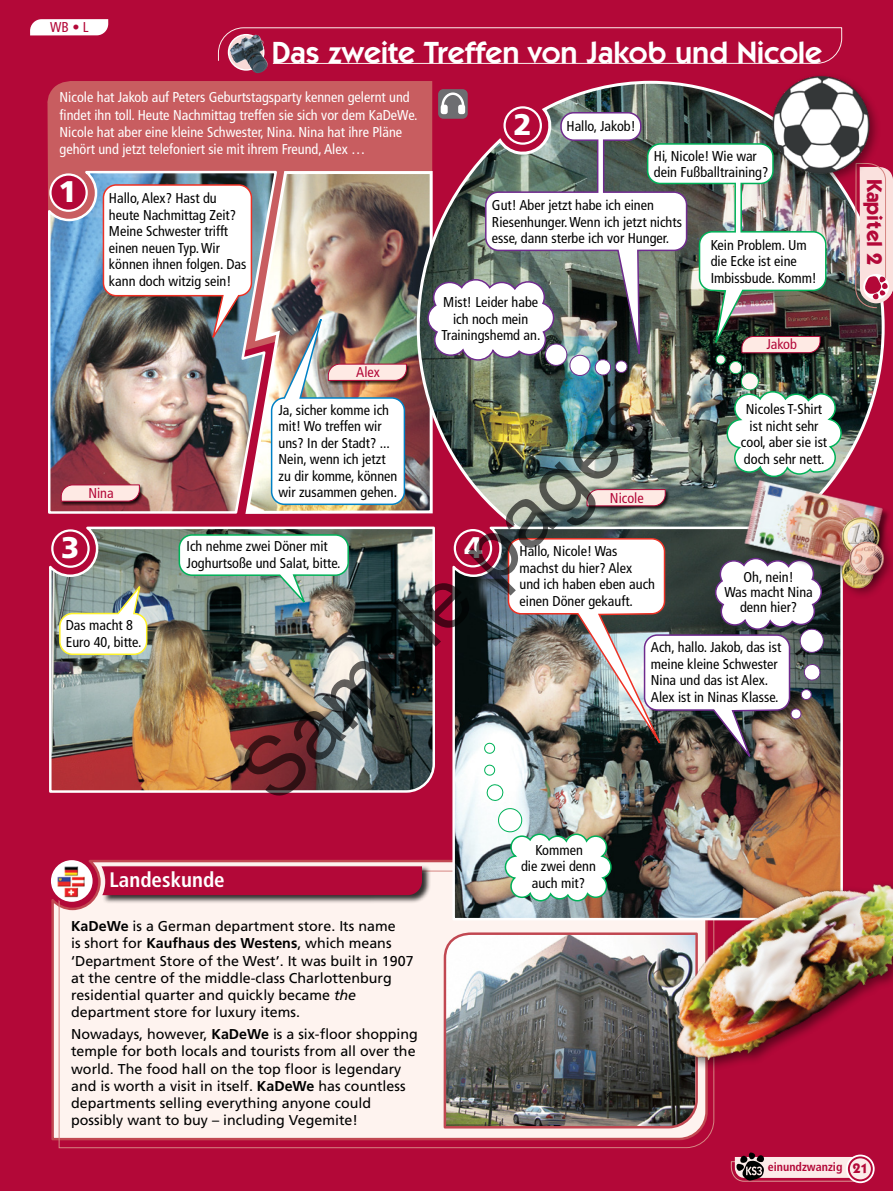
<style>
.page{position:relative;width:893px;height:1191px;background:#b30838}
.page>*{position:absolute;margin:0;border:0;box-sizing:border-box;transform-origin:0 0}
.t1{font:84.3px "Arial";color:rgb(0 0 0/.6)}
.t2{font:600 30.75px "ITC Kabel Std";color:#fff}
.t3{font:900 29.85px "Frutiger LT Pro";color:#fff}
.t4{font:700 21.3px "ITC Kabel Std";color:#b30838}
.t5{font:700 condensed 21px "Frutiger LT Pro";color:#fff}
.t6{font:condensed 14.25px/16.5px "Frutiger LT Pro";color:#000}
.t7{font:14.25px/17.2px "Frutiger LT Pro";color:#000}
.t8{font:condensed 14.25px/17.2px "Frutiger LT Pro";color:#fff}
.t9{font:condensed 14.25px "Frutiger LT Pro";color:#b30838}
.t10{font:700 13.8px "ITC Kabel Std";color:#b30838}
.t11{font:700 condensed 12px "Frutiger LT Pro";color:#b30838}
.s1{font-weight:900;font-stretch:normal;font-size:29.85px;color:#fff}
.s2{font-weight:700}
.s3{font-style:italic}
</style>
<div class="page">
<div style="left:846px;top:1154px;width:29px;height:29px;border:2px solid #fff;border-radius:50%"></div>
<svg style="left:849px;top:1157px;width:23px;height:23px"></svg>
<div style="left:848px;top:1156px;width:25px;height:25px;border:2px solid #b30838;border-radius:50%"></div>
<svg style="left:731px;top:1152px;width:137px;height:29px"></svg>
<svg style="left:218px;top:28px;width:624px;height:36px"></svg>
<img style="left:230px;top:36px;width:38px;height:38px">
<svg style="left:30px;top:19px;width:78px;height:16px"></svg>
<img style="left:49px;top:526px;width:386px;height:267px">
<div style="left:51px;top:529px;width:39px;height:39px;border:2px solid #fff;border-radius:50%"></div>
<div style="left:47px;top:81px;width:368px;height:89px;background:#c85d60"></div>
<svg style="left:178px;top:533px;width:172px;height:76px"></svg>
<img style="left:47px;top:170px;width:197px;height:344px">
<img style="left:244px;top:169px;width:171px;height:345px">
<div style="left:50px;top:174px;width:37px;height:37px;background:#b30838;border-radius:50%"></div>
<div style="left:49px;top:173px;width:39px;height:39px;border:2px solid #fff;border-radius:50%"></div>
<div style="left:103px;top:185px;width:148px;height:111px;background:#fff;border-radius:13px"></div>
<div style="left:103px;top:184px;width:149px;height:112px;border:2px solid #ee3124;border-radius:13px"></div>
<div style="left:272px;top:398px;width:132px;height:106px;background:#fff;border-radius:13px"></div>
<div style="left:271px;top:397px;width:134px;height:108px;border:2px solid #0081c6;border-radius:13px"></div>
<img style="left:415px;top:80px;width:470px;height:494px">
<div style="left:503px;top:106px;width:39px;height:39px;border:2px solid #fff;border-radius:50%"></div>
<svg style="left:734px;top:184px;width:8px;height:46px"></svg>
<div style="left:597px;top:137px;width:7px;height:61px;background:#6e2a8d"></div>
<div style="left:561px;top:113px;width:80px;height:27px;background:#fff;border-radius:13px"></div>
<div style="left:560px;top:112px;width:81px;height:29px;border:2px solid #6f2b8e;border-radius:13px"></div>
<div style="left:648px;top:144px;width:125px;height:39px;background:#fff;border-radius:13px"></div>
<div style="left:647px;top:143px;width:127px;height:41px;border:2px solid #00b259;border-radius:13px"></div>
<div style="left:598px;top:137px;width:5px;height:59px;background:#fff"></div>
<hr style="left:736px;top:181px;width:4px;height:54px;background:#fff">
<svg style="left:51px;top:859px;width:400px;height:282px"></svg>
<svg style="left:59px;top:870px;width:655px;height:278px"></svg>
<img style="left:50px;top:859px;width:44px;height:44px;border-radius:22px">
<div style="left:48px;top:857px;width:47px;height:47px;border:2px solid #b30838;border-radius:50%"></div>
<div style="left:101px;top:865px;width:330px;height:38px;background:#000;opacity:.8"></div>
<svg style="left:101px;top:866px;width:321px;height:29px"></svg>
<svg style="left:855px;top:163px;width:38px;height:145px"></svg>
<img style="left:451px;top:525px;width:392px;height:396px">
<div style="left:454px;top:529px;width:38px;height:38px;border:2px solid #fff;border-radius:50%"></div>
<img style="left:507px;top:537px;width:318px;height:228px">
<svg style="left:483px;top:763px;width:13px;height:13px"></svg>
<img style="left:485px;top:783px;width:127px;height:119px">
<svg style="left:483px;top:741px;width:13px;height:13px"></svg>
<div style="left:745px;top:480px;width:146px;height:101px;background:#000;opacity:.5"></div>
<img style="left:739px;top:474px;width:148px;height:104px">
<div style="left:838px;top:513px;width:54px;height:54px;background:#000;opacity:.4"></div>
<img style="left:842px;top:517px;width:38px;height:35px">
<div style="left:61px;top:484px;width:83px;height:22px;background:#000;opacity:.75"></div>
<svg style="left:61px;top:485px;width:79px;height:17px"></svg>
<div style="left:328px;top:363px;width:83px;height:22px;background:#000;opacity:.75"></div>
<svg style="left:328px;top:364px;width:79px;height:17px"></svg>
<div style="left:587px;top:489px;width:83px;height:21px;background:#000;opacity:.75"></div>
<svg style="left:587px;top:489px;width:79px;height:17px"></svg>
<img style="left:698px;top:230px;width:144px;height:248px">
<div style="left:60px;top:613px;width:87px;height:41px;background:#fff;border-radius:13px"></div>
<div style="left:59px;top:613px;width:88px;height:42px;border:2px solid #fff32a;border-radius:13px"></div>
<img style="left:442px;top:931px;width:257px;height:196px">
<img style="left:645px;top:845px;width:248px;height:240px">
<img style="left:427px;top:191px;width:261px;height:186px">
<div style="left:838px;top:552px;width:47px;height:48px;background:#000;opacity:.4"></div>
<img style="left:841px;top:555px;width:33px;height:33px">
<div style="left:846px;top:537px;width:47px;height:50px;background:#000;opacity:.4"></div>
<img style="left:846px;top:540px;width:38px;height:36px">
<div style="left:769px;top:72px;width:113px;height:113px;background:#000;opacity:.4"></div>
<img style="left:769px;top:74px;width:103px;height:102px">
<div style="left:438px;top:89px;width:30px;height:30px;background:#6d6e71;border-radius:5px"></div>
<div style="left:441px;top:105px;width:7px;height:9px;background:#fff;border-radius:2px"></div>
<div style="left:458px;top:105px;width:7px;height:9px;background:#fff;border-radius:2px"></div>
<svg style="left:440px;top:92px;width:26px;height:17px"></svg>
<p class="t9" style="left:50px;top:19px;width:40px">WB • L</p>
<h2 class="t2" style="left:272px;top:34px;width:552px">Das zweite Treffen von Jakob und Nicole</h2>
<p class="t8" style="left:60px;top:89px;width:359px">Nicole hat Jakob auf Peters Geburtstagsparty kennen gelernt und findet ihn toll. Heute Nachmittag treffen sie sich vor dem KaDeWe.<br>Nicole hat aber eine kleine Schwester, Nina. Nina hat ihre Pläne gehört und jetzt telefoniert sie mit ihrem Freund, Alex …</p>
<p class="t6" style="left:109px;top:190px;width:139px;text-indent:-51px"><span class="s1">1</span> Hallo, Alex? Hast du heute Nachmittag Zeit?<br>Meine Schwester trifft einen neuen Typ. Wir können ihnen folgen. Das kann doch witzig sein!</p>
<p class="t9" style="left:356px;top:364px;width:25px">Alex</p>
<h3 class="t3" style="left:513px;top:107px;width:20px">2</h3>
<p class="t6" style="left:566px;top:118px;width:71px">Hallo, Jakob!</p>
<p class="t6" style="left:654px;top:147px;width:116px">Hi, Nicole! Wie war dein Fußballtraining?</p>
<p class="t6" style="left:492px;top:197px;width:191px">Gut! Aber jetzt habe ich einen<br>Riesenhunger. Wenn ich jetzt nichts esse, dann sterbe ich vor Hunger.</p>
<p class="t6" style="left:441px;top:294px;width:100px;text-align:center">Mist! Leider habe ich noch mein<br>Trainingshemd an.</p>
<p class="t6" style="left:711px;top:237px;width:108px">Kein Problem. Um die Ecke ist eine<br>Imbissbude. Komm!</p>
<p class="t9" style="left:766px;top:336px;width:32px">Jakob</p>
<h1 class="t1" style="left:214px;top:744px;width:540px;rotate:-45deg">Sample pages</h1>
<p class="t6" style="left:741px;top:401px;width:88px;text-align:center">Nicoles T-Shirt ist nicht sehr cool, aber sie ist doch sehr nett.</p>
<p class="t6" style="left:278px;top:402px;width:120px">Ja, sicher komme ich mit! Wo treffen wir uns? In der Stadt? ...<br>Nein, wenn ich jetzt zu dir komme, können wir zusammen gehen.</p>
<p class="t9" style="left:88px;top:484px;width:27px">Nina</p>
<p class="t9" style="left:610px;top:489px;width:35px">Nicole</p>
<h3 class="t3" style="left:61px;top:529px;width:20px">3</h3>
<p class="t6" style="left:187px;top:538px;width:156px">Ich nehme zwei Döner mit<br>Joghurtsoße und Salat, bitte.</p>
<p class="t6" style="left:519px;top:543px;width:137px;text-indent:-55px"><span class="s1">4</span> Hallo, Nicole! Was machst du hier? Alex und ich haben eben auch einen Döner gekauft.</p>
<p class="t6" style="left:724px;top:570px;width:90px;line-height:15px;text-align:center">Oh, nein!<br>Was macht Nina denn hier?</p>
<p class="t6" style="left:66px;top:617px;width:77px">Das macht 8<br>Euro 40, bitte.</p>
<p class="t6" style="left:651px;top:639px;width:132px">Ach, hallo. Jakob, das ist meine kleine Schwester<br>Nina und das ist Alex.<br>Alex ist in Ninas Klasse.</p>
<h3 class="t5" style="left:110px;top:867px;width:117px">Landeskunde</h3>
<p class="t7" style="left:71px;top:917px;width:344px"><span class="s2">KaDeWe</span> is a German department store. Its name<br>is short for <span class="s2">Kaufhaus des Westens</span>, which means ‘Department Store of the West’. It was built in 1907 at the centre of the middle-class Charlottenburg residential quarter and quickly became <span class="s3">the </span>department store for luxury items.</p>
<p class="t7" style="left:71px;top:1025px;width:348px">Nowadays, however, <span class="s2">KaDeWe</span> is a six-floor shopping temple for both locals and tourists from all over the world. The food hall on the top floor is legendary and is worth a visit in itself. <span class="s2">KaDeWe</span> has countless departments selling everything anyone could possibly want to buy – including Vegemite!</p>
<p class="t6" style="left:521px;top:841px;width:76px;text-align:center">Kommen<br>die zwei denn auch mit?</p>
<h3 class="t4" style="left:887px;top:179px;width:88px;rotate:90deg">Kapitel 2</h3>
<p class="t10" style="left:822px;top:1159px;width:48px"><sup>XXX</sup> 2121</p>
<p class="t11" style="left:768px;top:1159px;width:76px">einundzwanzig</p>
</div>
